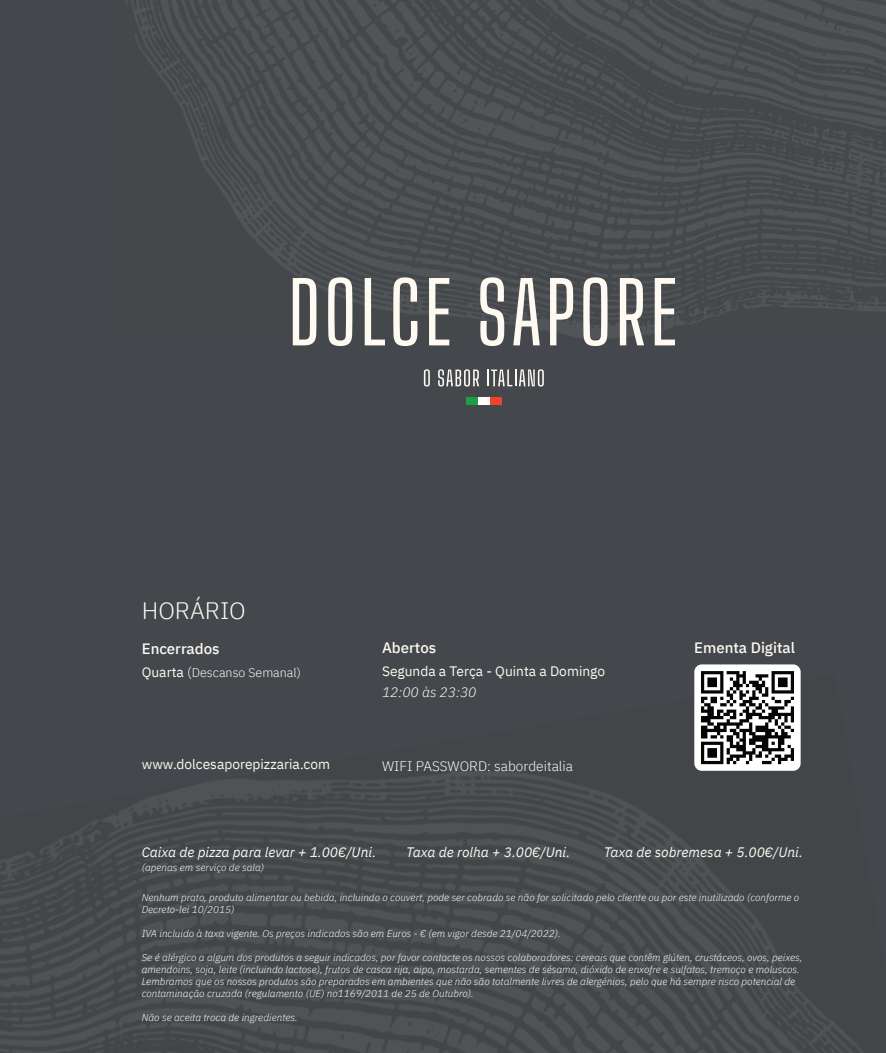
<style>
.page{position:relative;width:886px;height:1053px;background:#fff}
.page>*{position:absolute;margin:0;border:0;box-sizing:border-box;transform-origin:0 0}
.t1{font:300 23.75px "IBM Plex Sans";color:#fef9f1}
.t2{font:500 15px "IBM Plex Sans";color:#fef9f1}
.t3{font:italic 13.75px "IBM Plex Sans";color:#fef9f1}
.t4{font:13.75px "IBM Plex Sans";color:#fef9f1}
.t5{font:300 13.75px "IBM Plex Sans";color:#fef9f1}
.t6{font:italic 300 13.75px "IBM Plex Sans";color:#fef9f1}
.t7{font:300 12.5px "IBM Plex Sans";color:#fef9f1}
.t8{font:italic 300 10px/12px "IBM Plex Sans";color:#fef9f1}
.s1{font-weight:400;font-size:13.75px}
.s2{font-size:13.75px}
</style>
<div class="page">
<div style="left:0;top:0;width:886px;height:1052px;background:#44484c"></div>
<img style="left:360px;top:674px;width:456px;height:378px">
<img style="left:635px;top:1009px;width:225px;height:43px">
<img style="left:90px;top:779px;width:270px;height:273px">
<img style="left:0;top:830px;width:90px;height:222px">
<img style="left:125px;top:0;width:761px;height:338px">
<svg style="left:293px;top:278px;width:23px;height:67px"></svg>
<svg style="left:328px;top:277px;width:24px;height:69px"></svg>
<svg style="left:365px;top:278px;width:20px;height:67px"></svg>
<svg style="left:393px;top:277px;width:24px;height:69px"></svg>
<svg style="left:429px;top:278px;width:20px;height:67px"></svg>
<svg style="left:480px;top:277px;width:24px;height:69px"></svg>
<svg style="left:513px;top:278px;width:27px;height:67px"></svg>
<svg style="left:550px;top:278px;width:23px;height:67px"></svg>
<svg style="left:583px;top:277px;width:24px;height:69px"></svg>
<svg style="left:620px;top:278px;width:24px;height:67px"></svg>
<svg style="left:655px;top:278px;width:20px;height:67px"></svg>
<svg style="left:424px;top:369px;width:6px;height:17px"></svg>
<svg style="left:438px;top:369px;width:41px;height:17px"></svg>
<svg style="left:487px;top:369px;width:57px;height:17px"></svg>
<div style="left:466px;top:397px;width:12px;height:8px;background:#1c9f48"></div>
<div style="left:478px;top:397px;width:11px;height:8px;background:#fff"></div>
<div style="left:490px;top:397px;width:11px;height:8px;background:#ef4426"></div>
<div style="left:694px;top:664px;width:106px;height:106px;background:#fff;border-radius:7px"></div>
<svg style="left:701px;top:671px;width:93px;height:93px"></svg>
<h1 class="t1" style="left:142px;top:593px;width:106px">HORÁRIO</h1>
<h2 class="t2" style="left:142px;top:637px;width:79px">Encerrados</h2>
<p class="t7" style="left:142px;top:662px;width:161px"><span class="s1">Quarta</span> <span class="s2">(</span>Descanso Semanal)</p>
<h3 class="t4" style="left:142px;top:753px;width:190px">www.dolcesaporepizzaria.com</h3>
<h2 class="t2" style="left:382px;top:636px;width:56px">Abertos</h2>
<h3 class="t4" style="left:382px;top:660px;width:225px">Segunda a Terça - Quinta a Domingo</h3>
<h3 class="t6" style="left:382px;top:681px;width:96px">12:00 às 23:30</h3>
<h3 class="t5" style="left:382px;top:755px;width:193px">WIFI PASSWORD: sabordeitalia</h3>
<h2 class="t2" style="left:694px;top:636px;width:102px">Ementa Digital</h2>
<h3 class="t3" style="left:142px;top:841px;width:236px">Caixa de pizza para levar + 1.00€/Uni.</h3>
<p class="t8" style="left:142px;top:860px;width:124px">(apenas em serviço de sala)</p>
<h3 class="t3" style="left:406px;top:841px;width:166px">Taxa de rolha + 3.00€/Uni.</h3>
<h3 class="t3" style="left:604px;top:841px;width:201px">Taxa de sobremesa + 5.00€/Uni.</h3>
<p class="t8" style="left:142px;top:890px;width:659px">Nenhum prato, produto alimentar ou bebida, incluindo o couvert, pode ser cobrado se não for solicitado pelo cliente ou por este inutilizado (conforme o<br>Decreto-lei 10/2015)</p>
<p class="t8" style="left:142px;top:926px;width:421px">IVA incluido à taxa vigente. Os preços indicados são em Euros - € (em vigor desde 21/04/2022).</p>
<p class="t8" style="left:142px;top:950px;width:662px">Se é alérgico a algum dos produtos a seguir indicados, por favor contacte os nossos colaboradores: cereais que contêm glúten, crustáceos, ovos, peixes, amendoins, soja, leite (incluindo lactose), frutos de casca rija, aipo, mostarda, sementes de sésamo, dióxido de enxofre e sulfatos, tremoço e moluscos.<br>Lembramos que os nossos produtos são preparados em ambientes que não são totalmente livres de alergénios, pelo que há sempre risco potencial de contaminação cruzada (regulamento (UE) no1169/2011 de 25 de Outubro).</p>
<p class="t8" style="left:142px;top:1010px;width:158px">Não se aceita troca de ingredientes.</p>
</div>
